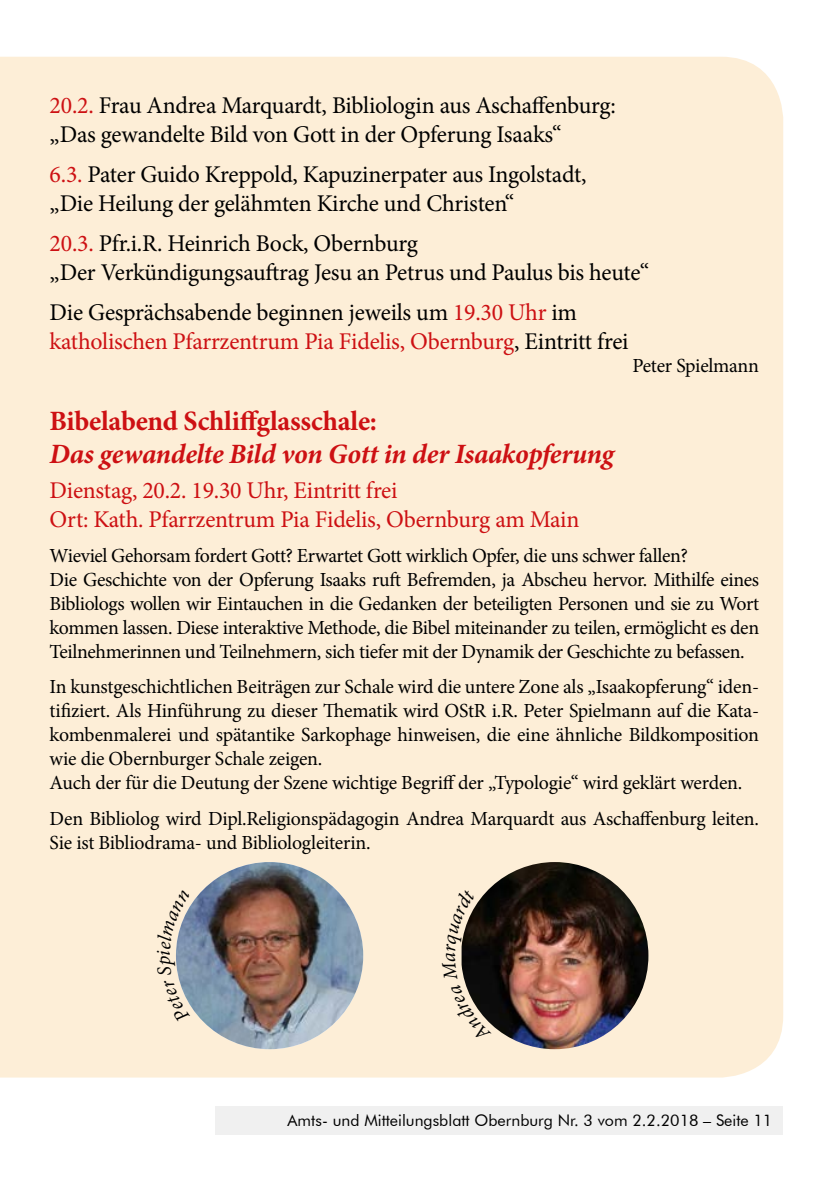
<style>
.page{position:relative;width:840px;height:1191px;background:#fff}
.page>*{position:absolute;margin:0;border:0;box-sizing:border-box;transform-origin:0 0}
.t1{font:italic 700 28px "Minion Pro";letter-spacing:-.015em;color:#cd1013}
.t2{font:700 28px "Minion Pro";letter-spacing:-.01em;color:#cd1013}
.t3{font:24px/28.8px "Minion Pro";letter-spacing:-.015em;color:#000}
.t4{font:24px/28.8px "Minion Pro";letter-spacing:-.01em;color:#cd1013}
.t5{font:20px/24px "Minion Pro";letter-spacing:-.015em;color:#000}
.t6{font:16px "Futura BT";color:#000}
.s1{color:#cd1013}
.s2{color:#000}
</style>
<div class="page">
<div style="left:215px;top:1106px;width:567px;height:28px;background:#f0f0f0"></div>
<div style="left:0;top:57px;width:782px;height:1020px;background:#fdeed7"></div>
<img style="left:461px;top:862px;width:187px;height:187px">
<img style="left:176px;top:862px;width:187px;height:187px;border-radius:94px">
<svg style="left:442px;top:888px;width:49px;height:154px;background:#a3998a"></svg>
<svg style="left:157px;top:890px;width:33px;height:133px;background:#e1dace"></svg>
<p class="t3" style="left:50px;top:91px;width:567px"><span class="s1">20.2.</span> Frau Andrea Marquardt, Bibliologin aus Aschaffenburg: „Das gewandelte Bild von Gott in der Opferung Isaaks“</p>
<p class="t3" style="left:50px;top:160px;width:538px"><span class="s1">6.3.</span> Pater Guido Kreppold, Kapuzinerpater aus Ingolstadt, „Die Heilung der gelähmten Kirche und Christen“</p>
<p class="t3" style="left:50px;top:229px;width:600px"><span class="s1">20.3.</span> Pfr.i.R. Heinrich Bock, Obernburg<br>„Der Verkündigungsauftrag Jesu an Petrus und Paulus bis heute“</p>
<p class="t4" style="left:50px;top:298px;width:580px"><span class="s2">Die Gesprächsabende beginnen jeweils um</span> 19.30 Uhr <span class="s2">im </span>katholischen Pfarrzentrum Pia Fidelis, Obernburg<span class="s2">, Eintritt frei</span></p>
<p class="t5" style="left:632px;top:354px;width:128px">Peter Spielmann</p>
<h1 class="t2" style="left:50px;top:401px;width:328px">Bibelabend Schliffglasschale:</h1>
<h1 class="t1" style="left:50px;top:434px;width:565px">Das gewandelte Bild von Gott in der Isaakopferung</h1>
<p class="t4" style="left:50px;top:476px;width:531px">Dienstag, 20.2. 19.30 Uhr, Eintritt frei<br>Ort: Kath. Pfarrzentrum Pia Fidelis, Obernburg am Main</p>
<p class="t5" style="left:50px;top:543px;width:710px">Wieviel Gehorsam fordert Gott? Erwartet Gott wirklich Opfer, die uns schwer fallen?<br>Die Geschichte von der Opferung Isaaks ruft Befremden, ja Abscheu hervor. Mithilfe eines Bibliologs wollen wir Eintauchen in die Gedanken der beteiligten Personen und sie zu Wort kommen lassen. Diese interaktive Methode, die Bibel miteinander zu teilen, ermöglicht es den Teilnehmerinnen und Teilnehmern, sich tiefer mit der Dynamik der Geschichte zu befassen.</p>
<p class="t5" style="left:50px;top:675px;width:710px">In kunstgeschichtlichen Beiträgen zur Schale wird die untere Zone als „Isaakopferung“ iden&shy;tifiziert. Als Hinführung zu dieser Thematik wird OStR i.R. Peter Spielmann auf die Kata&shy;kombenmalerei und spätantike Sarkophage hinweisen, die eine ähnliche Bildkomposition wie die Obernburger Schale zeigen.<br>Auch der für die Deutung der Szene wichtige Begriff der „Typologie“ wird geklärt werden.</p>
<p class="t5" style="left:50px;top:806px;width:710px">Den Bibliolog wird Dipl.Religionspädagogin Andrea Marquardt aus Aschaffenburg leiten.<br>Sie ist Bibliodrama- und Bibliologleiterin.</p>
<p class="t6" style="left:287px;top:1110px;width:486px">Amts- und Mitteilungsblatt Obernburg Nr. 3 vom 2.2.2018 – Seite 11</p>
</div>
